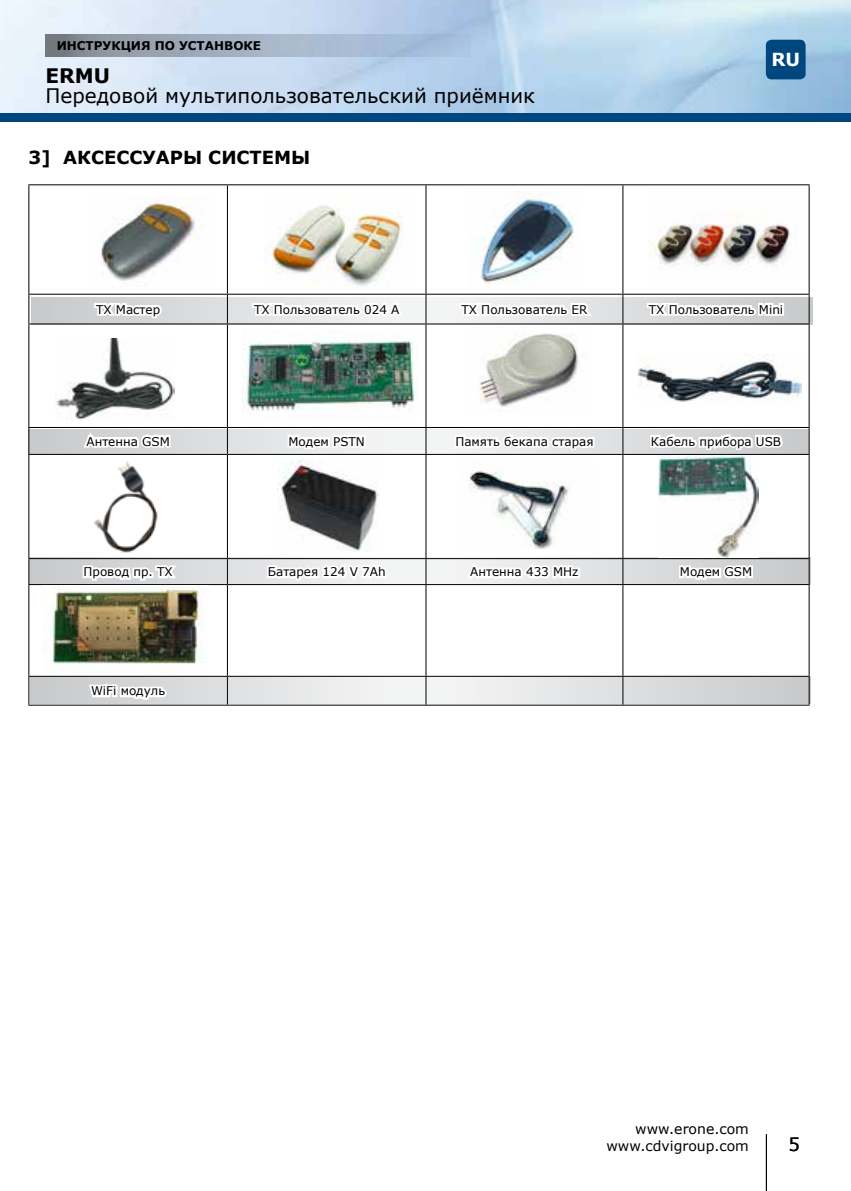
<style>
.page{position:relative;width:851px;height:1191px;background:#fff}
.page>*{position:absolute;margin:0;border:0;box-sizing:border-box;transform-origin:0 0}
.t1{font:20px "Verdana";color:#000}
.t2{font:700 20px "Verdana";color:#000}
.t3{font:700 18px "Verdana";color:#000}
.t4{font:700 18px "Verdana";color:#fff}
.t5{font:18px "Verdana";color:#000}
.t6{font:14px/16.8px "Verdana";color:#000;text-align:right}
.t7{font:12px "Verdana";color:#000}
.t8{font:700 12px "Verdana";color:#000}
</style>
<div class="page">
<img style="left:1px;top:0;width:849px;height:113px">
<img style="left:0;top:0;width:1px;height:113px">
<div style="left:0;top:113px;width:850px;height:9px;background:#00467f"></div>
<svg style="left:45px;top:34px;width:426px;height:23px;background:#9dacbe"></svg>
<div style="left:765px;top:40px;width:40px;height:39px;background:#00467f;border-radius:6px"></div>
<hr style="left:765px;top:1134px;width:1px;height:57px;background:#000">
<svg style="left:30px;top:676px;width:780px;height:27px"></svg>
<svg style="left:29px;top:429px;width:779px;height:25px"></svg>
<svg style="left:30px;top:557px;width:780px;height:27px"></svg>
<svg style="left:31px;top:298px;width:781px;height:26px"></svg>
<hr style="left:28px;top:184px;width:199px;height:1px;background:#000">
<hr style="left:28px;top:185px;width:1px;height:109px;background:#000">
<hr style="left:227px;top:184px;width:199px;height:1px;background:#000">
<hr style="left:227px;top:185px;width:1px;height:109px;background:#000">
<hr style="left:426px;top:184px;width:196px;height:1px;background:#000">
<hr style="left:425px;top:185px;width:1px;height:109px;background:#000">
<hr style="left:622px;top:184px;width:187px;height:1px;background:#000">
<hr style="left:622px;top:185px;width:1px;height:109px;background:#000">
<hr style="left:808px;top:185px;width:1px;height:109px;background:#000">
<hr style="left:28px;top:294px;width:199px;height:1px;background:#000">
<svg style="left:28px;top:295px;width:1px;height:28px"></svg>
<hr style="left:227px;top:294px;width:199px;height:1px;background:#000">
<svg style="left:227px;top:295px;width:1px;height:28px"></svg>
<hr style="left:426px;top:294px;width:196px;height:1px;background:#000">
<svg style="left:425px;top:295px;width:1px;height:28px"></svg>
<hr style="left:622px;top:294px;width:187px;height:1px;background:#000">
<svg style="left:622px;top:295px;width:1px;height:28px"></svg>
<svg style="left:808px;top:295px;width:1px;height:28px"></svg>
<hr style="left:28px;top:323px;width:199px;height:1px;background:#000">
<hr style="left:28px;top:324px;width:1px;height:103px;background:#000">
<hr style="left:227px;top:323px;width:199px;height:1px;background:#000">
<hr style="left:227px;top:324px;width:1px;height:103px;background:#000">
<hr style="left:426px;top:323px;width:196px;height:1px;background:#000">
<hr style="left:425px;top:324px;width:1px;height:103px;background:#000">
<hr style="left:622px;top:323px;width:187px;height:1px;background:#000">
<hr style="left:622px;top:324px;width:1px;height:103px;background:#000">
<hr style="left:808px;top:324px;width:1px;height:103px;background:#000">
<hr style="left:28px;top:427px;width:199px;height:1px;background:#000">
<svg style="left:28px;top:428px;width:1px;height:26px"></svg>
<hr style="left:227px;top:427px;width:199px;height:1px;background:#000">
<svg style="left:227px;top:428px;width:1px;height:26px"></svg>
<hr style="left:426px;top:427px;width:196px;height:1px;background:#000">
<svg style="left:425px;top:428px;width:1px;height:26px"></svg>
<hr style="left:622px;top:427px;width:187px;height:1px;background:#000">
<svg style="left:622px;top:428px;width:1px;height:26px"></svg>
<svg style="left:808px;top:428px;width:1px;height:26px"></svg>
<hr style="left:28px;top:454px;width:199px;height:1px;background:#000">
<hr style="left:28px;top:455px;width:1px;height:103px;background:#000">
<hr style="left:227px;top:454px;width:199px;height:1px;background:#000">
<hr style="left:227px;top:455px;width:1px;height:103px;background:#000">
<hr style="left:426px;top:454px;width:196px;height:1px;background:#000">
<hr style="left:425px;top:455px;width:1px;height:103px;background:#000">
<hr style="left:622px;top:454px;width:187px;height:1px;background:#000">
<hr style="left:622px;top:455px;width:1px;height:103px;background:#000">
<hr style="left:808px;top:455px;width:1px;height:103px;background:#000">
<hr style="left:28px;top:558px;width:199px;height:1px;background:#000">
<svg style="left:28px;top:559px;width:1px;height:25px"></svg>
<hr style="left:227px;top:558px;width:199px;height:1px;background:#000">
<svg style="left:227px;top:559px;width:1px;height:25px"></svg>
<hr style="left:426px;top:558px;width:196px;height:1px;background:#000">
<svg style="left:425px;top:559px;width:1px;height:25px"></svg>
<hr style="left:622px;top:558px;width:187px;height:1px;background:#000">
<svg style="left:622px;top:559px;width:1px;height:25px"></svg>
<svg style="left:808px;top:559px;width:1px;height:25px"></svg>
<hr style="left:28px;top:584px;width:199px;height:1px;background:#000">
<hr style="left:28px;top:585px;width:1px;height:91px;background:#000">
<hr style="left:227px;top:584px;width:199px;height:1px;background:#000">
<hr style="left:227px;top:585px;width:1px;height:91px;background:#000">
<hr style="left:426px;top:584px;width:196px;height:1px;background:#000">
<hr style="left:425px;top:585px;width:1px;height:91px;background:#000">
<hr style="left:622px;top:584px;width:187px;height:1px;background:#000">
<hr style="left:622px;top:585px;width:1px;height:91px;background:#000">
<hr style="left:808px;top:585px;width:1px;height:91px;background:#000">
<hr style="left:28px;top:676px;width:199px;height:1px;background:#000">
<svg style="left:28px;top:677px;width:1px;height:27px"></svg>
<hr style="left:227px;top:676px;width:199px;height:1px;background:#000">
<svg style="left:227px;top:677px;width:1px;height:27px"></svg>
<hr style="left:426px;top:676px;width:196px;height:1px;background:#000">
<svg style="left:425px;top:677px;width:1px;height:27px"></svg>
<hr style="left:622px;top:676px;width:187px;height:1px;background:#000">
<svg style="left:622px;top:677px;width:1px;height:27px"></svg>
<svg style="left:808px;top:677px;width:1px;height:27px"></svg>
<hr style="left:28px;top:704px;width:199px;height:1px;background:#000">
<hr style="left:227px;top:704px;width:199px;height:1px;background:#000">
<hr style="left:426px;top:704px;width:196px;height:1px;background:#000">
<hr style="left:622px;top:704px;width:187px;height:1px;background:#000">
<svg style="left:92px;top:293px;width:73px;height:27px"></svg>
<svg style="left:250px;top:294px;width:155px;height:25px"></svg>
<svg style="left:457px;top:299px;width:139px;height:20px"></svg>
<svg style="left:644px;top:293px;width:140px;height:26px"></svg>
<svg style="left:81px;top:429px;width:92px;height:22px"></svg>
<svg style="left:285px;top:429px;width:83px;height:31px"></svg>
<svg style="left:452px;top:429px;width:144px;height:23px"></svg>
<svg style="left:648px;top:429px;width:137px;height:26px"></svg>
<svg style="left:81px;top:562px;width:99px;height:20px"></svg>
<svg style="left:265px;top:557px;width:123px;height:29px"></svg>
<svg style="left:464px;top:557px;width:121px;height:25px"></svg>
<svg style="left:677px;top:557px;width:77px;height:25px"></svg>
<svg style="left:86px;top:675px;width:84px;height:31px"></svg>
<img style="left:100px;top:200px;width:101px;height:81px">
<img style="left:469px;top:470px;width:100px;height:78px">
<img style="left:479px;top:333px;width:100px;height:74px">
<img style="left:637px;top:354px;width:164px;height:48px">
<img style="left:55px;top:338px;width:119px;height:82px">
<img style="left:658px;top:455px;width:100px;height:102px">
<img style="left:242px;top:330px;width:173px;height:81px">
<img style="left:264px;top:205px;width:139px;height:81px">
<img style="left:94px;top:461px;width:64px;height:92px">
<img style="left:277px;top:460px;width:101px;height:91px">
<img style="left:469px;top:192px;width:105px;height:92px">
<img style="left:648px;top:213px;width:142px;height:55px">
<img style="left:51px;top:585px;width:152px;height:79px">
<p class="t8" style="left:57px;top:37px;width:206px">ИНСТРУКЦИЯ ПО УСТАНВОКЕ</p>
<h1 class="t2" style="left:45px;top:61px;width:66px">ERMU</h1>
<h1 class="t1" style="left:45px;top:82px;width:491px">Передовой мультипользовательский приёмник</h1>
<h2 class="t3" style="left:28px;top:145px;width:283px">3] АКСЕССУАРЫ СИСТЕМЫ</h2>
<h2 class="t4" style="left:771px;top:47px;width:30px">RU</h2>
<p class="t7" style="left:96px;top:301px;width:66px">TX Мастер</p>
<p class="t7" style="left:254px;top:301px;width:147px">TX Пользователь 024 A</p>
<p class="t7" style="left:461px;top:301px;width:127px">TX Пользователь ER</p>
<p class="t7" style="left:648px;top:301px;width:136px">TX Пользователь Mini</p>
<p class="t7" style="left:86px;top:433px;width:85px">Антенна GSM</p>
<p class="t7" style="left:288px;top:433px;width:78px">Модем PSTN</p>
<p class="t7" style="left:455px;top:433px;width:140px">Память бекапа старая</p>
<p class="t7" style="left:650px;top:433px;width:132px">Кабель прибора USB</p>
<p class="t7" style="left:83px;top:563px;width:91px">Провод пр. TX</p>
<p class="t7" style="left:268px;top:563px;width:119px">Батарея 124 V 7Ah</p>
<p class="t7" style="left:470px;top:563px;width:110px">Антенна 433 MHz</p>
<p class="t7" style="left:679px;top:563px;width:74px">Модем GSM</p>
<p class="t7" style="left:91px;top:682px;width:76px">WiFi модуль</p>
<p class="t6" style="left:606px;top:1120px;width:144px">www.erone.com www.cdvigroup.com</p>
<h2 class="t5" style="left:788px;top:1132px;width:13px">5</h2>
</div>
